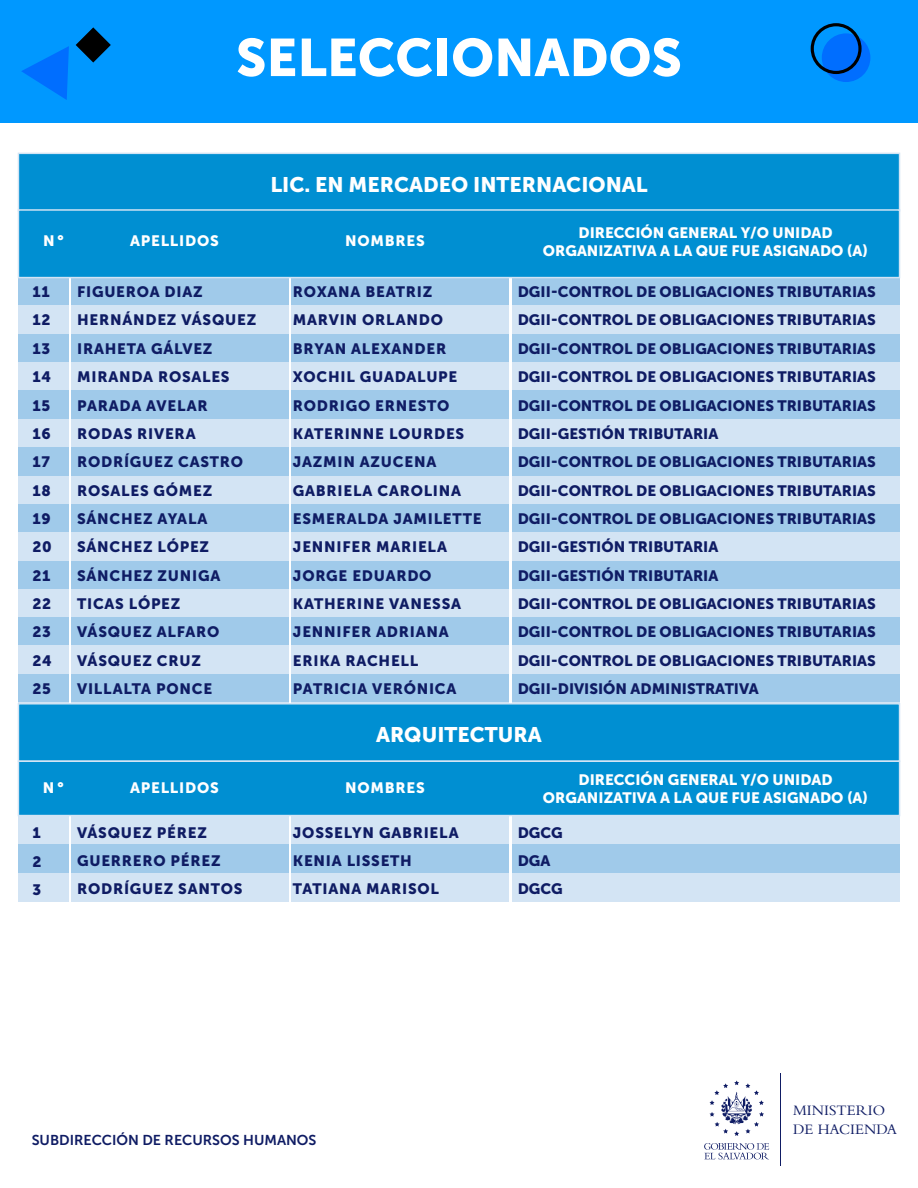
<style>
.page{position:relative;width:918px;height:1188px;background:#fff}
.page>*{position:absolute;margin:0;border:0;box-sizing:border-box;transform-origin:0 0}
.t1{font:52.5px "Museo Sans 900";color:#fff}
.t2{font:21px "Museo Sans 900";color:#fff}
.t3{font:15.15px/18.1px "Bembo Std";color:#0f1c64}
.t4{font:15px/28.3px "Museo Sans 900";letter-spacing:.05em;color:#0f1c64}
.t5{font:15px/28.3px "Museo Sans 900";letter-spacing:.005em;color:#0f1c64}
.t6{font:15px/18px "Museo Sans 900";color:#fff;text-align:center}
.t7{font:15px "Museo Sans 900";letter-spacing:.05em;color:#fff}
.t8{font:14.25px "Museo Sans 700";color:#0f1c64}
</style>
<div class="page">
<div style="left:18px;top:277px;width:51px;height:29px;background:#a0caea"></div>
<div style="left:71px;top:277px;width:218px;height:29px;background:#a0caea"></div>
<div style="left:291px;top:277px;width:218px;height:29px;background:#a0caea"></div>
<div style="left:512px;top:277px;width:388px;height:29px;background:#a0caea"></div>
<div style="left:18px;top:306px;width:51px;height:28px;background:#d3e4f4"></div>
<div style="left:71px;top:306px;width:218px;height:28px;background:#d3e4f4"></div>
<div style="left:291px;top:306px;width:218px;height:28px;background:#d3e4f4"></div>
<div style="left:512px;top:306px;width:388px;height:28px;background:#d3e4f4"></div>
<div style="left:18px;top:334px;width:51px;height:28px;background:#a0caea"></div>
<div style="left:71px;top:334px;width:218px;height:28px;background:#a0caea"></div>
<div style="left:291px;top:334px;width:218px;height:28px;background:#a0caea"></div>
<div style="left:512px;top:334px;width:388px;height:28px;background:#a0caea"></div>
<div style="left:18px;top:362px;width:51px;height:29px;background:#d3e4f4"></div>
<div style="left:71px;top:362px;width:218px;height:29px;background:#d3e4f4"></div>
<div style="left:291px;top:362px;width:218px;height:29px;background:#d3e4f4"></div>
<div style="left:512px;top:362px;width:388px;height:29px;background:#d3e4f4"></div>
<div style="left:18px;top:391px;width:51px;height:28px;background:#a0caea"></div>
<div style="left:71px;top:391px;width:218px;height:28px;background:#a0caea"></div>
<div style="left:291px;top:391px;width:218px;height:28px;background:#a0caea"></div>
<div style="left:512px;top:391px;width:388px;height:28px;background:#a0caea"></div>
<div style="left:18px;top:419px;width:51px;height:28px;background:#d3e4f4"></div>
<div style="left:71px;top:419px;width:218px;height:28px;background:#d3e4f4"></div>
<div style="left:291px;top:419px;width:218px;height:28px;background:#d3e4f4"></div>
<div style="left:512px;top:419px;width:388px;height:28px;background:#d3e4f4"></div>
<div style="left:18px;top:447px;width:51px;height:29px;background:#a0caea"></div>
<div style="left:71px;top:447px;width:218px;height:29px;background:#a0caea"></div>
<div style="left:291px;top:447px;width:218px;height:29px;background:#a0caea"></div>
<div style="left:512px;top:447px;width:388px;height:29px;background:#a0caea"></div>
<div style="left:18px;top:476px;width:51px;height:28px;background:#d3e4f4"></div>
<div style="left:71px;top:476px;width:218px;height:28px;background:#d3e4f4"></div>
<div style="left:291px;top:476px;width:218px;height:28px;background:#d3e4f4"></div>
<div style="left:512px;top:476px;width:388px;height:28px;background:#d3e4f4"></div>
<div style="left:18px;top:504px;width:51px;height:29px;background:#a0caea"></div>
<div style="left:71px;top:504px;width:218px;height:29px;background:#a0caea"></div>
<div style="left:291px;top:504px;width:218px;height:29px;background:#a0caea"></div>
<div style="left:512px;top:504px;width:388px;height:29px;background:#a0caea"></div>
<div style="left:18px;top:533px;width:51px;height:28px;background:#d3e4f4"></div>
<div style="left:71px;top:533px;width:218px;height:28px;background:#d3e4f4"></div>
<div style="left:291px;top:533px;width:218px;height:28px;background:#d3e4f4"></div>
<div style="left:512px;top:533px;width:388px;height:28px;background:#d3e4f4"></div>
<div style="left:18px;top:561px;width:51px;height:28px;background:#a0caea"></div>
<div style="left:71px;top:561px;width:218px;height:28px;background:#a0caea"></div>
<div style="left:291px;top:561px;width:218px;height:28px;background:#a0caea"></div>
<div style="left:512px;top:561px;width:388px;height:28px;background:#a0caea"></div>
<div style="left:18px;top:589px;width:51px;height:29px;background:#d3e4f4"></div>
<div style="left:71px;top:589px;width:218px;height:29px;background:#d3e4f4"></div>
<div style="left:291px;top:589px;width:218px;height:29px;background:#d3e4f4"></div>
<div style="left:512px;top:589px;width:388px;height:29px;background:#d3e4f4"></div>
<div style="left:18px;top:618px;width:51px;height:28px;background:#a0caea"></div>
<div style="left:71px;top:618px;width:218px;height:28px;background:#a0caea"></div>
<div style="left:291px;top:618px;width:218px;height:28px;background:#a0caea"></div>
<div style="left:512px;top:618px;width:388px;height:28px;background:#a0caea"></div>
<div style="left:18px;top:646px;width:51px;height:28px;background:#d3e4f4"></div>
<div style="left:71px;top:646px;width:218px;height:28px;background:#d3e4f4"></div>
<div style="left:291px;top:646px;width:218px;height:28px;background:#d3e4f4"></div>
<div style="left:512px;top:646px;width:388px;height:28px;background:#d3e4f4"></div>
<div style="left:18px;top:674px;width:51px;height:28px;background:#a0caea"></div>
<div style="left:71px;top:674px;width:218px;height:28px;background:#a0caea"></div>
<div style="left:291px;top:674px;width:218px;height:28px;background:#a0caea"></div>
<div style="left:512px;top:674px;width:388px;height:28px;background:#a0caea"></div>
<div style="left:18px;top:816px;width:51px;height:29px;background:#d3e4f4"></div>
<div style="left:71px;top:816px;width:218px;height:29px;background:#d3e4f4"></div>
<div style="left:291px;top:816px;width:218px;height:29px;background:#d3e4f4"></div>
<div style="left:512px;top:816px;width:388px;height:29px;background:#d3e4f4"></div>
<div style="left:18px;top:845px;width:51px;height:28px;background:#a0caea"></div>
<div style="left:71px;top:845px;width:218px;height:28px;background:#a0caea"></div>
<div style="left:291px;top:845px;width:218px;height:28px;background:#a0caea"></div>
<div style="left:512px;top:845px;width:388px;height:28px;background:#a0caea"></div>
<div style="left:18px;top:873px;width:51px;height:28px;background:#d3e4f4"></div>
<div style="left:71px;top:873px;width:218px;height:28px;background:#d3e4f4"></div>
<div style="left:291px;top:873px;width:218px;height:28px;background:#d3e4f4"></div>
<div style="left:512px;top:873px;width:388px;height:28px;background:#d3e4f4"></div>
<div style="left:18px;top:153px;width:882px;height:59px;background:#008fd2;border:1px solid #d3e4f4"></div>
<div style="left:0;top:0;width:918px;height:123px;background:#0098ff"></div>
<div style="left:822px;top:33px;width:48px;height:49px;background:#006eff;border-radius:50%"></div>
<svg style="left:811px;top:23px;width:51px;height:51px"></svg>
<svg style="left:21px;top:46px;width:48px;height:54px"></svg>
<svg style="left:76px;top:27px;width:35px;height:36px"></svg>
<hr style="left:780px;top:1074px;width:1px;height:92px;background:#0f1c64">
<svg style="left:704px;top:1143px;width:65px;height:16px"></svg>
<svg style="left:710px;top:1080px;width:54px;height:56px"></svg>
<div style="left:18px;top:209px;width:882px;height:69px;background:#008fd2;border:1px solid #d3e4f4"></div>
<div style="left:18px;top:703px;width:882px;height:59px;background:#008fd2;border:1px solid #d3e4f4"></div>
<div style="left:18px;top:761px;width:882px;height:55px;background:#008fd2;border:1px solid #d3e4f4"></div>
<h1 class="t1" style="left:236px;top:28px;width:447px">SELECCIONADOS</h1>
<h2 class="t2" style="left:270px;top:173px;width:379px">LIC. EN MERCADEO INTERNACIONAL</h2>
<p class="t6" style="left:43px;top:231px;width:22px">N°</p>
<p class="t7" style="left:130px;top:232px;width:90px">APELLIDOS</p>
<p class="t7" style="left:345px;top:232px;width:81px">NOMBRES</p>
<p class="t6" style="left:543px;top:224px;width:327px">DIRECCIÓN GENERAL Y/O UNIDAD<br>ORGANIZATIVA A LA QUE FUE ASIGNADO (A)</p>
<p class="t4" style="left:32px;top:278px;width:21px">11<br>12<br>13<br>14<br>15<br>16<br>17<br>18<br>19<br>20<br>21<br>22<br>23<br>24<br>25</p>
<p class="t4" style="left:77px;top:278px;width:181px">FIGUEROA DIAZ<br>HERNÁNDEZ VÁSQUEZ<br>IRAHETA GÁLVEZ<br>MIRANDA ROSALES<br>PARADA AVELAR<br>RODAS RIVERA<br>RODRÍGUEZ CASTRO<br>ROSALES GÓMEZ<br>SÁNCHEZ AYALA<br>SÁNCHEZ LÓPEZ<br>SÁNCHEZ ZUNIGA<br>TICAS LÓPEZ<br>VÁSQUEZ ALFARO<br>VÁSQUEZ CRUZ<br>VILLALTA PONCE</p>
<p class="t4" style="left:293px;top:278px;width:190px">ROXANA BEATRIZ<br>MARVIN ORLANDO<br>BRYAN ALEXANDER<br>XOCHIL GUADALUPE<br>RODRIGO ERNESTO<br>KATERINNE LOURDES<br>JAZMIN AZUCENA<br>GABRIELA CAROLINA<br>ESMERALDA JAMILETTE<br>JENNIFER MARIELA<br>JORGE EDUARDO<br>KATHERINE VANESSA<br>JENNIFER ADRIANA<br>ERIKA RACHELL<br>PATRICIA VERÓNICA</p>
<p class="t5" style="left:518px;top:278px;width:360px">DGII-CONTROL DE OBLIGACIONES TRIBUTARIAS DGII-CONTROL DE OBLIGACIONES TRIBUTARIAS DGII-CONTROL DE OBLIGACIONES TRIBUTARIAS DGII-CONTROL DE OBLIGACIONES TRIBUTARIAS DGII-CONTROL DE OBLIGACIONES TRIBUTARIAS DGII-GESTIÓN TRIBUTARIA<br>DGII-CONTROL DE OBLIGACIONES TRIBUTARIAS DGII-CONTROL DE OBLIGACIONES TRIBUTARIAS DGII-CONTROL DE OBLIGACIONES TRIBUTARIAS DGII-GESTIÓN TRIBUTARIA<br>DGII-GESTIÓN TRIBUTARIA<br>DGII-CONTROL DE OBLIGACIONES TRIBUTARIAS DGII-CONTROL DE OBLIGACIONES TRIBUTARIAS DGII-CONTROL DE OBLIGACIONES TRIBUTARIAS DGII-DIVISIÓN ADMINISTRATIVA</p>
<h2 class="t2" style="left:376px;top:723px;width:167px">ARQUITECTURA</h2>
<p class="t6" style="left:43px;top:779px;width:22px">N°</p>
<p class="t7" style="left:130px;top:779px;width:90px">APELLIDOS</p>
<p class="t7" style="left:345px;top:779px;width:81px">NOMBRES</p>
<p class="t6" style="left:543px;top:770px;width:327px">DIRECCIÓN GENERAL Y/O UNIDAD<br>ORGANIZATIVA A LA QUE FUE ASIGNADO (A)</p>
<p class="t5" style="left:32px;top:819px;width:11px;text-align:justify">1<br>2<br>3</p>
<p class="t4" style="left:77px;top:818px;width:167px">VÁSQUEZ PÉREZ<br>GUERRERO PÉREZ<br>RODRÍGUEZ SANTOS</p>
<p class="t4" style="left:293px;top:818px;width:167px">JOSSELYN GABRIELA<br>KENIA LISSETH<br>TATIANA MARISOL</p>
<p class="t5" style="left:518px;top:818px;width:47px">DGCG<br>DGA<br>DGCG</p>
<p class="t8" style="left:32px;top:1133px;width:286px">SUBDIRECCIÓN DE RECURSOS HUMANOS</p>
<p class="t3" style="left:793px;top:1101px;width:105px">MINISTERIO<br>DE HACIENDA</p>
</div>
